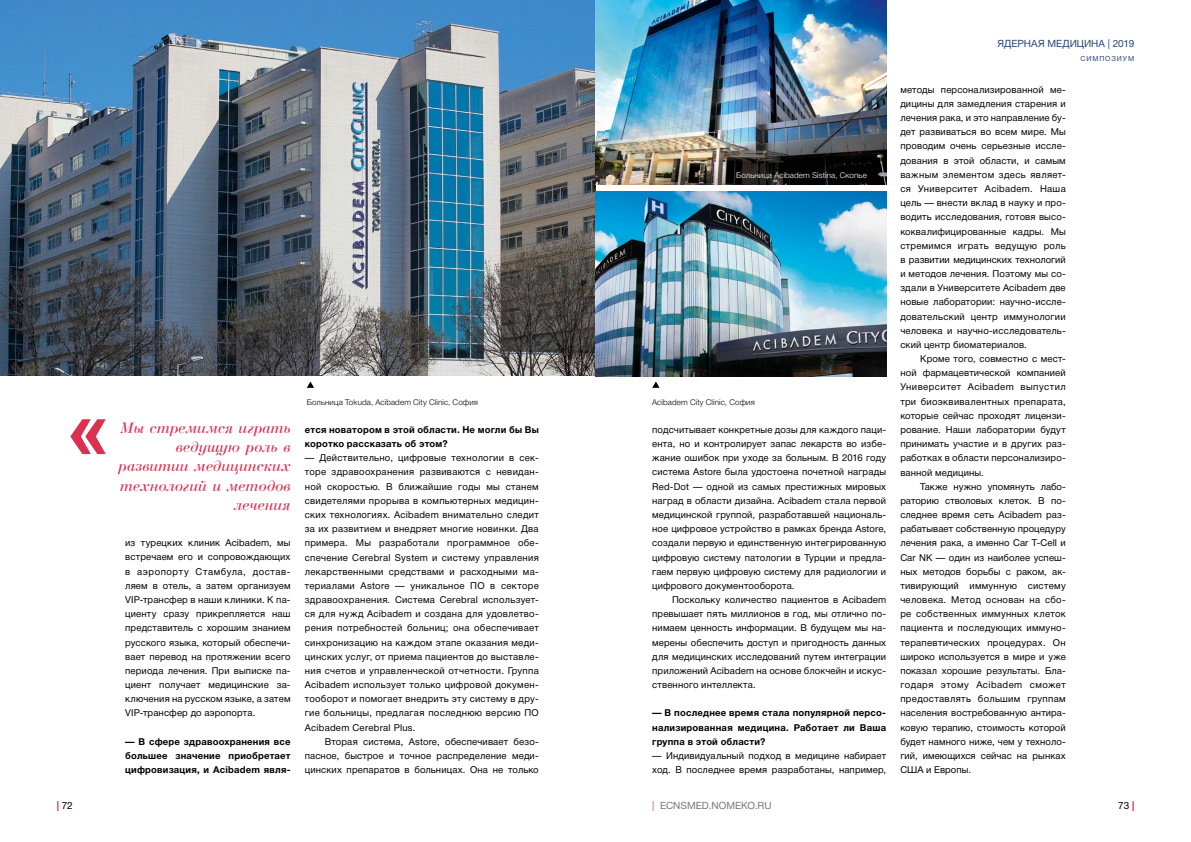
<style>
.page{position:relative;width:1191px;height:842px;background:#fff}
.page>*{position:absolute;margin:0;border:0;box-sizing:border-box;transform-origin:0 0}
.t1{font:italic 16px/19.2px "Bodoni";letter-spacing:.01em;color:#dc304f;text-align:right}
.t2{font:10px "Helvetica Neue Cyr";color:#000}
.t3{font:10px "Helvetica Neue Cyr";letter-spacing:-.005em;color:#26467a}
.t4{font:9.5px/14.2px "Helvetica Neue Cyr";letter-spacing:.015em;color:#000;text-align:justify}
.t5{font:700 9.5px/14.2px "Helvetica Neue Cyr";letter-spacing:.02em;color:#000;text-align:justify}
.t6{font:300 8px "Helvetica Neue Cyr";letter-spacing:.015em;color:#000}
.t7{font:300 8px "Helvetica Neue Cyr";letter-spacing:.015em;color:#fff}
.t8{font:7px "Helvetica Neue Cyr";letter-spacing:.13em;color:#26467a}
.s1{font-weight:700;color:#dc304f}
</style>
<div class="page">
<img style="left:0;top:0;width:595px;height:376px">
<svg style="left:70px;top:419px;width:36px;height:35px"></svg>
<img style="left:595px;top:192px;width:291px;height:184px">
<img style="left:595px;top:0;width:291px;height:184px">
<svg style="left:307px;top:381px;width:7px;height:7px"></svg>
<svg style="left:652px;top:381px;width:7px;height:7px"></svg>
<h1 class="t1" style="left:119px;top:418px;width:173px">Мы стремимся играть ведущую роль в развитии медицинских технологий и методов лечения</h1>
<p class="t4" style="left:125px;top:536px;width:167px">из турецких клиник Acibadem, мы встречаем его и сопровождающих в аэропорту Стамбула, достав&shy;ляем в отель, а затем организуем VIP-трансфер в наши клиники. К па&shy;циенту сразу прикрепляется наш представитель с хорошим знанием русского языка, который обеспечи&shy;вает перевод на протяжении всего периода лечения. При выписке па&shy;циент получает медицинские за&shy;ключения на русском языке, а затем VIP-трансфер до аэропорта.</p>
<p class="t5" style="left:125px;top:734px;width:167px">— В сфере здравоохранения все большее значение приобретает цифровизация, и Acibadem явля-</p>
<p class="t7" style="left:736px;top:171px;width:132px">Больница Acibadem Sistina, Скопье</p>
<p class="t6" style="left:307px;top:397px;width:173px">Больница Tokuda, Acibadem City Clinic, София</p>
<p class="t6" style="left:652px;top:397px;width:104px">Acibadem City Clinic, София</p>
<p class="t5" style="left:305px;top:422px;width:235px">ется новатором в этой области. Не могли бы Вы коротко рассказать об этом?</p>
<p class="t4" style="left:305px;top:451px;width:235px">— Действительно, цифровые технологии в сек&shy;торе здравоохранения развиваются с невидан&shy;ной скоростью. В ближайшие годы мы станем свидетелями прорыва в компьютерных медицин&shy;ских технологиях. Acibadem внимательно следит за их развитием и внедряет многие новинки. Два примера. Мы разработали программное обе&shy;спечение Cerebral System и систему управления лекарственными средствами и расходными ма&shy;териалами Astore — уникальное ПО в секторе здравоохранения. Система Cerebral использует&shy;ся для нужд Acibadem и создана для удовлетво&shy;рения потребностей больниц; она обеспечивает синхронизацию на каждом этапе оказания меди&shy;цинских услуг, от приема пациентов до выставле&shy;ния счетов и управленческой отчетности. Группа Acibadem использует только цифровой докумен&shy;тооборот и помогает внедрить эту систему в дру&shy;гие больницы, предлагая последнюю версию ПО Acibadem Cerebral Plus.</p>
<p class="t4" style="left:305px;top:734px;width:235px;text-indent:20px">Вторая система, Astore, обеспечивает безо&shy;пасное, быстрое и точное распределение меди&shy;цинских препаратов в больницах. Она не только</p>
<p class="t4" style="left:652px;top:423px;width:235px">подсчитывает конкретные дозы для каждого паци&shy;ента, но и контролирует запас лекарств во избе&shy;жание ошибок при уходе за больным. В 2016 году система Astore была удостоена почетной награды Red-Dot — одной из самых престижных мировых наград в области дизайна. Acibadem стала первой медицинской группой, разработавшей националь&shy;ное цифровое устройство в рамках бренда Astore, создали первую и единственную интегрированную цифровую систему патологии в Турции и предла&shy;гаем первую цифровую систему для радиологии и цифрового документооборота.</p>
<p class="t4" style="left:652px;top:593px;width:235px;text-indent:20px">Поскольку количество пациентов в Acibadem превышает пять миллионов в год, мы отлично по&shy;нимаем ценность информации. В будущем мы на&shy;мерены обеспечить доступ и пригодность данных для медицинских исследований путем интеграции приложений Acibadem на основе блокчейн и искус&shy;ственного интеллекта.</p>
<p class="t5" style="left:652px;top:706px;width:235px">— В последнее время стала популярной персо&shy;нализированная медицина. Работает ли Ваша группа в этой области?</p>
<p class="t4" style="left:652px;top:749px;width:235px">— Индивидуальный подход в медицине набирает ход. В последнее время разработаны, например,</p>
<p class="t3" style="left:997px;top:38px;width:138px">ЯДЕРНАЯ МЕДИЦИНА | 2019</p>
<p class="t8" style="left:1080px;top:55px;width:55px">симпозиум</p>
<p class="t4" style="left:900px;top:82px;width:167px">методы персонализированной ме&shy;дицины для замедления старения и лечения рака, и это направление бу&shy;дет развиваться во всем мире. Мы проводим очень серьезные иссле&shy;дования в этой области, и самым важным элементом здесь являет&shy;ся Университет Acibadem. Наша цель — внести вклад в науку и про&shy;водить исследования, готовя высо&shy;коквалифицированные кадры. Мы стремимся играть ведущую роль в развитии медицинских технологий и методов лечения. Поэтому мы со&shy;здали в Университете Acibadem две новые лаборатории: научно-иссле&shy;довательский центр иммунологии человека и научно-исследователь&shy;ский центр биоматериалов.</p>
<p class="t4" style="left:900px;top:352px;width:167px;text-indent:20px">Кроме того, совместно с мест&shy;ной фармацевтической компанией Университет Acibadem выпустил три биоэквивалентных препарата, которые сейчас проходят лицензи&shy;рование. Наши лаборатории будут принимать участие и в других раз&shy;работках в области персонализиро&shy;ванной медицины.</p>
<p class="t4" style="left:900px;top:479px;width:167px;text-indent:20px">Также нужно упомянуть лабо&shy;раторию стволовых клеток. В по&shy;следнее время сеть Acibadem раз&shy;рабатывает собственную процедуру лечения рака, а именно Car T-Cell и Car NK — один из наиболее успеш&shy;ных методов борьбы с раком, ак&shy;тивирующий иммунную систему человека. Метод основан на сбо&shy;ре собственных иммунных клеток пациента и последующих иммуно&shy;терапевтических процедурах. Он широко используется в мире и уже показал хорошие результаты. Бла&shy;годаря этому Acibadem сможет предоставлять большим группам населения востребованную антира&shy;ковую терапию, стоимость которой будет намного ниже, чем у техноло&shy;гий, имеющихся сейчас на рынках США и Европы.</p>
<p class="t2" style="left:57px;top:800px;width:17px"><span class="s1">|</span> 72</p>
<p class="t2" style="left:1118px;top:800px;width:17px">73 <span class="s1">|</span></p>
<p class="t2" style="left:652px;top:800px;width:121px"><span class="s1">|</span> ECNSMED.NOMEKO.RU</p>
</div>
